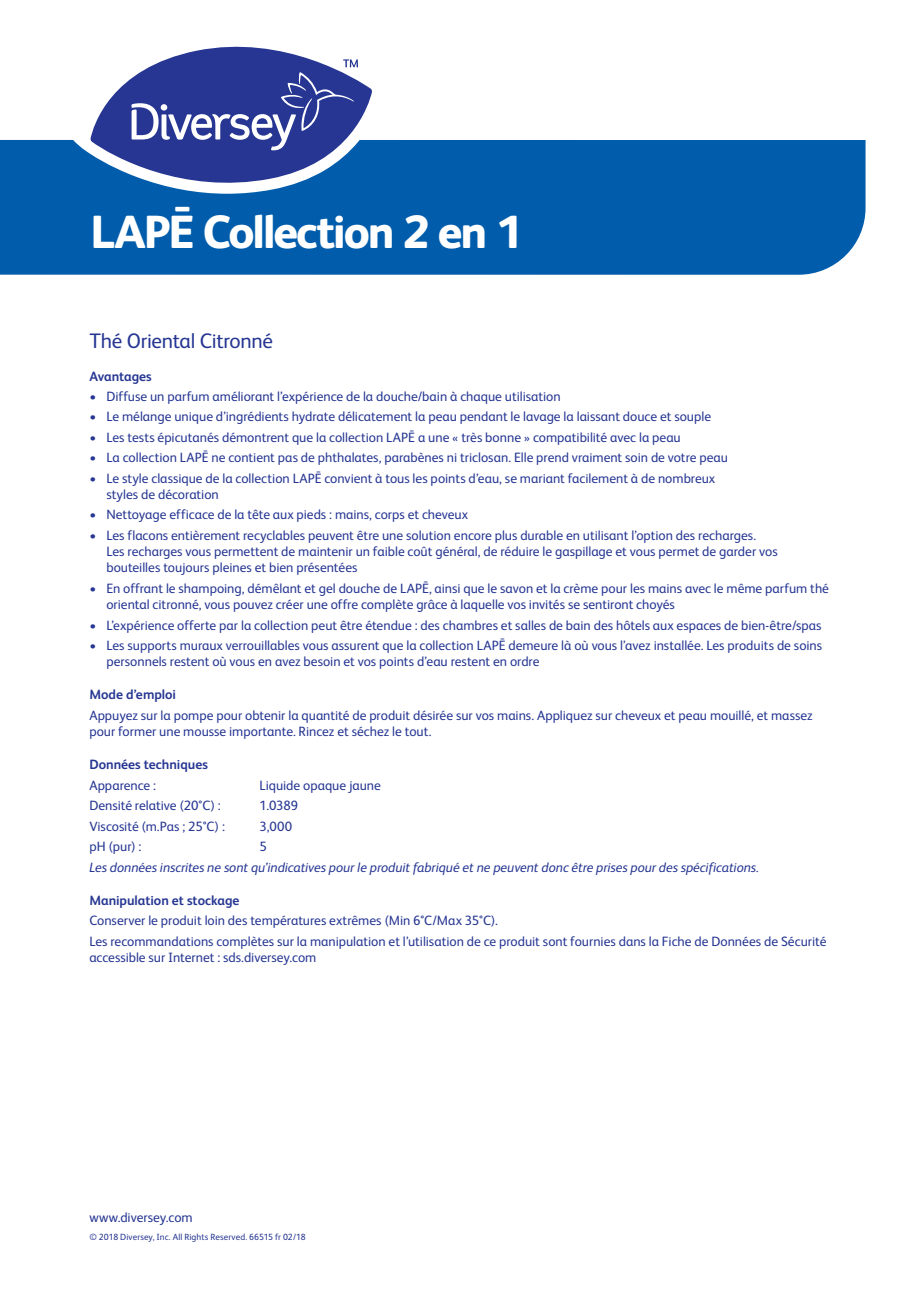
<style>
.page{position:relative;width:919px;height:1289px;background:#fff}
.page>*{position:absolute;margin:0;border:0;box-sizing:border-box;transform-origin:0 0}
.t1{font:800 46.5px "FS Albert Pro";letter-spacing:-.045em;color:#fff}
.t2{font:21px "FS Albert Pro";letter-spacing:-.015em;color:#263692}
.t3{font:13.5px/16.2px "FS Albert Pro";color:#263692}
.t4{font:italic 13.5px "FS Albert Pro";letter-spacing:-.005em;color:#263692}
.t5{font:700 13.5px "FS Albert Pro";color:#263692}
.t6{font:9px "FS Albert Pro";letter-spacing:.01em;color:#263692}
</style>
<div class="page">
<div style="left:0;top:140px;width:865px;height:135px;background:#015dab"></div>
<svg style="left:70px;top:140px;width:317px;height:54px;background:#1167b0"></svg>
<svg style="left:90px;top:46px;width:282px;height:149px"></svg>
<h1 class="t1" style="left:90px;top:195px;width:433px">LAPĒ Collection 2 en 1</h1>
<h2 class="t2" style="left:89px;top:326px;width:185px">Thé Oriental Citronné</h2>
<p class="t5" style="left:89px;top:366px;width:64px">Avantages</p>
<p class="t3" style="left:89px;top:387px;width:473px">• Diffuse un parfum améliorant l’expérience de la douche/bain à chaque utilisation</p>
<p class="t3" style="left:89px;top:407px;width:623px">• Le mélange unique d’ingrédients hydrate délicatement la peau pendant le lavage la laissant douce et souple</p>
<p class="t3" style="left:89px;top:428px;width:593px">• Les tests épicutanés démontrent que la collection LAPĒ a une « très bonne » compatibilité avec la peau</p>
<p class="t3" style="left:89px;top:448px;width:640px">• La collection LAPĒ ne contient pas de phthalates, parabènes ni triclosan. Elle prend vraiment soin de votre peau</p>
<p class="t3" style="left:106px;top:469px;width:610px;text-indent:-17px">• Le style classique de la collection LAPĒ convient à tous les points d’eau, se mariant facilement à de nombreux styles de décoration</p>
<p class="t3" style="left:89px;top:506px;width:380px">• Nettoyage efficace de la tête aux pieds : mains, corps et cheveux</p>
<p class="t3" style="left:106px;top:526px;width:672px;text-indent:-17px">• Les flacons entièrement recyclables peuvent être une solution encore plus durable en utilisant l’option des recharges.<br>Les recharges vous permettent de maintenir un faible coût général, de réduire le gaspillage et vous permet de garder vos bouteilles toujours pleines et bien présentées</p>
<p class="t3" style="left:106px;top:579px;width:724px;text-indent:-17px">• En offrant le shampoing, démêlant et gel douche de LAPĒ, ainsi que le savon et la crème pour les mains avec le même parfum thé oriental citronné, vous pouvez créer une offre complète grâce à laquelle vos invités se sentiront choyés</p>
<p class="t3" style="left:89px;top:615px;width:733px">• L’expérience offerte par la collection peut être étendue : des chambres et salles de bain des hôtels aux espaces de bien-être/spas</p>
<p class="t3" style="left:106px;top:636px;width:717px;text-indent:-17px">• Les supports muraux verrouillables vous assurent que la collection LAPĒ demeure là où vous l’avez installée. Les produits de soins personnels restent où vous en avez besoin et vos points d’eau restent en ordre</p>
<p class="t5" style="left:89px;top:685px;width:88px">Mode d’emploi</p>
<p class="t3" style="left:89px;top:706px;width:725px">Appuyez sur la pompe pour obtenir la quantité de produit désirée sur vos mains. Appliquez sur cheveux et peau mouillé, et massez pour former une mousse importante. Rincez et séchez le tout.</p>
<p class="t5" style="left:89px;top:755px;width:120px">Données techniques</p>
<p class="t3" style="left:89px;top:776px;width:68px">Apparence :</p>
<p class="t3" style="left:259px;top:776px;width:123px">Liquide opaque jaune</p>
<p class="t3" style="left:89px;top:796px;width:133px">Densité relative (20°C) :</p>
<p class="t3" style="left:259px;top:796px;width:40px">1.0389</p>
<p class="t3" style="left:89px;top:817px;width:137px">Viscosité (m.Pas ; 25°C) :</p>
<p class="t3" style="left:259px;top:817px;width:34px">3,000</p>
<p class="t3" style="left:89px;top:837px;width:54px">pH (pur) :</p>
<p class="t3" style="left:259px;top:837px;width:9px">5</p>
<p class="t4" style="left:89px;top:857px;width:671px">Les données inscrites ne sont qu’indicatives pour le produit fabriqué et ne peuvent donc être prises pour des spécifications.</p>
<p class="t5" style="left:89px;top:890px;width:152px">Manipulation et stockage</p>
<p class="t3" style="left:89px;top:909px;width:738px;line-height:20.4px">Conserver le produit loin des températures extrêmes (Min 6°C/Max 35°C).<br>Les recommandations complètes sur la manipulation et l’utilisation de ce produit sont fournies dans la Fiche de Données de Sécurité</p>
<p class="t3" style="left:89px;top:948px;width:228px">accessible sur Internet : sds.diversey.com</p>
<p class="t3" style="left:89px;top:1208px;width:105px">www.diversey.com</p>
<p class="t6" style="left:89px;top:1230px;width:218px">© 2018 Diversey, Inc. All Rights Reserved. 66515 fr 02/18</p>
</div>
